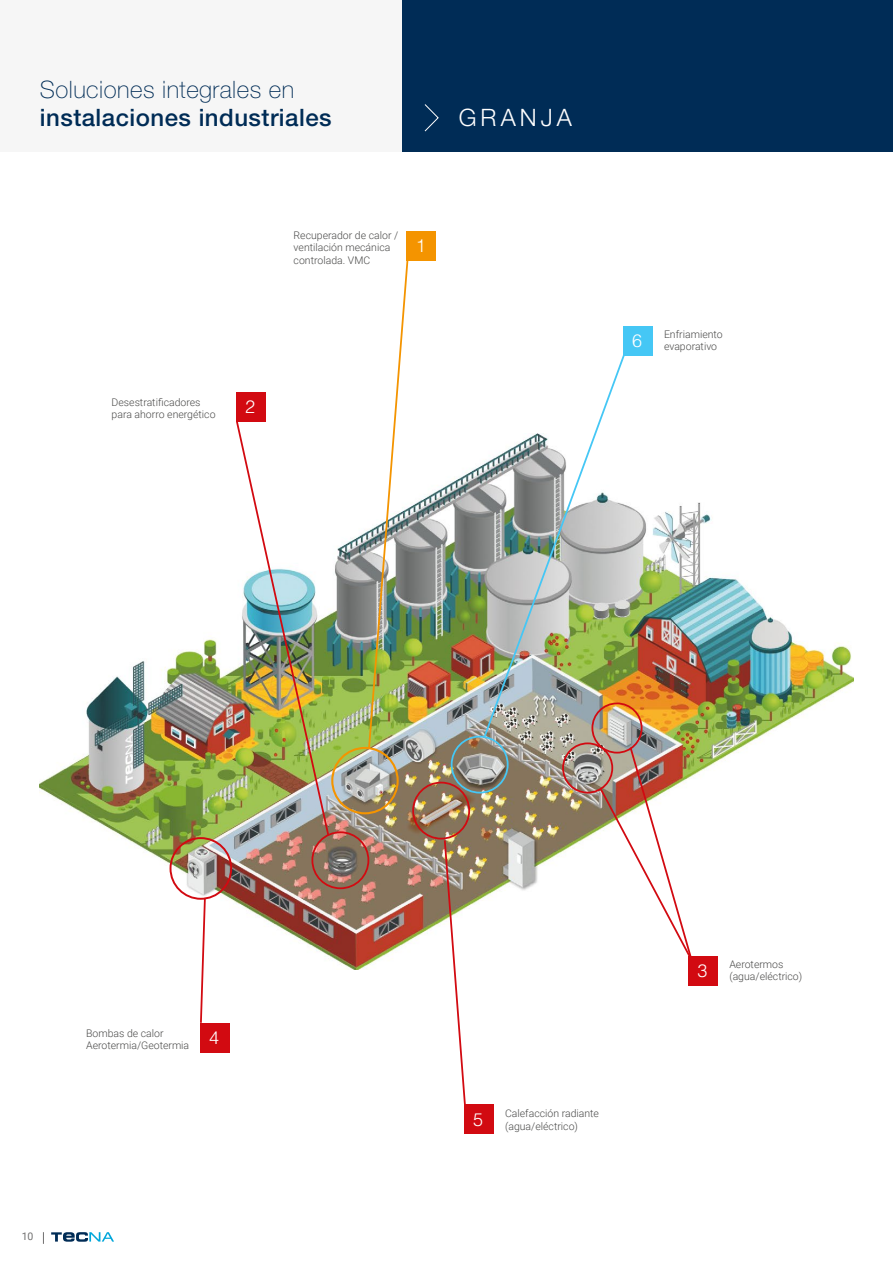
<style>
.page{position:relative;width:893px;height:1263px;background:#fff}
.page>*{position:absolute;margin:0;border:0;box-sizing:border-box;transform-origin:0 0}
.t1{font:500 24px "Helvetica Neue LT Std";letter-spacing:.02em;color:#002c56}
.t2{font:100 24px "Helvetica Neue LT Std";letter-spacing:.02em;color:#002c56}
.t3{font:300 24px "Helvetica Neue LT Std";letter-spacing:.17em;color:#fff}
.t4{font:300 18px "Helvetica LT Std";color:#fff}
.t5{font:300 10.5px/12.6px "Roboto";color:#4a4a49}
.t6{font:10.5px "Roboto";color:#706f6f}
</style>
<div class="page">
<svg style="left:43px;top:1232px;width:1px;height:12px"></svg>
<svg style="left:51px;top:1232px;width:63px;height:10px"></svg>
<div style="left:402px;top:0;width:491px;height:151px;background:#002c56"></div>
<div style="left:0;top:0;width:402px;height:151px;background:#f6f6f6"></div>
<svg style="left:424px;top:104px;width:15px;height:28px"></svg>
<img style="left:39px;top:465px;width:815px;height:505px">
<div style="left:407px;top:231px;width:29px;height:30px;background:#f49400"></div>
<img style="left:367px;top:258px;width:42px;height:492px">
<img style="left:482px;top:355px;width:146px;height:384px">
<div style="left:331px;top:747px;width:68px;height:67px;border:2px solid #f49400;border-radius:50%"></div>
<div style="left:412px;top:782px;width:58px;height:57px;border:2px solid #d20a11;border-radius:50%"></div>
<div style="left:311px;top:831px;width:58px;height:58px;border:2px solid #d20a11;border-radius:50%"></div>
<div style="left:451px;top:736px;width:58px;height:57px;border:2px solid #45c7f5;border-radius:50%"></div>
<div style="left:170px;top:837px;width:62px;height:63px;border:2px solid #d20a11;border-radius:50%"></div>
<div style="left:562px;top:742px;width:51px;height:51px;border:2px solid #d20a11;border-radius:50%"></div>
<div style="left:591px;top:702px;width:51px;height:51px;border:2px solid #d20a11;border-radius:50%"></div>
<div style="left:464px;top:1104px;width:30px;height:30px;background:#d20a11"></div>
<div style="left:688px;top:956px;width:30px;height:30px;background:#d20a11"></div>
<div style="left:623px;top:326px;width:30px;height:30px;background:#45c7f5"></div>
<svg style="left:443px;top:838px;width:24px;height:266px"></svg>
<img style="left:235px;top:422px;width:95px;height:415px">
<svg style="left:199px;top:896px;width:8px;height:127px"></svg>
<svg style="left:599px;top:745px;width:94px;height:214px"></svg>
<div style="left:200px;top:1023px;width:30px;height:29px;background:#d20a11"></div>
<div style="left:236px;top:392px;width:30px;height:30px;background:#d20a11"></div>
<h1 class="t2" style="left:40px;top:75px;width:256px">Soluciones integrales en</h1>
<h1 class="t1" style="left:40px;top:103px;width:293px">instalaciones industriales</h1>
<h1 class="t3" style="left:459px;top:103px;width:115px">GRANJA</h1>
<p class="t5" style="left:294px;top:228px;width:106px">Recuperador de calor / ventilación mecánica controlada. VMC</p>
<h2 class="t4" style="left:416px;top:235px;width:12px">1</h2>
<p class="t5" style="left:112px;top:395px;width:105px">Desestratificadores para ahorro energético</p>
<h2 class="t4" style="left:245px;top:396px;width:12px">2</h2>
<h2 class="t4" style="left:632px;top:330px;width:12px">6</h2>
<p class="t5" style="left:664px;top:327px;width:60px">Enfriamiento evaporativo</p>
<p class="t5" style="left:86px;top:1026px;width:105px">Bombas de calor<br>Aerotermia/Geotermia</p>
<h2 class="t4" style="left:209px;top:1026px;width:12px">4</h2>
<p class="t6" style="left:22px;top:1229px;width:13px">10</p>
<h2 class="t4" style="left:473px;top:1108px;width:12px">5</h2>
<p class="t5" style="left:505px;top:1107px;width:96px">Calefacción radiante (agua/eléctrico)</p>
<h2 class="t4" style="left:697px;top:960px;width:12px">3</h2>
<p class="t5" style="left:729px;top:957px;width:74px">Aerotermos (agua/eléctrico)</p>
</div>
